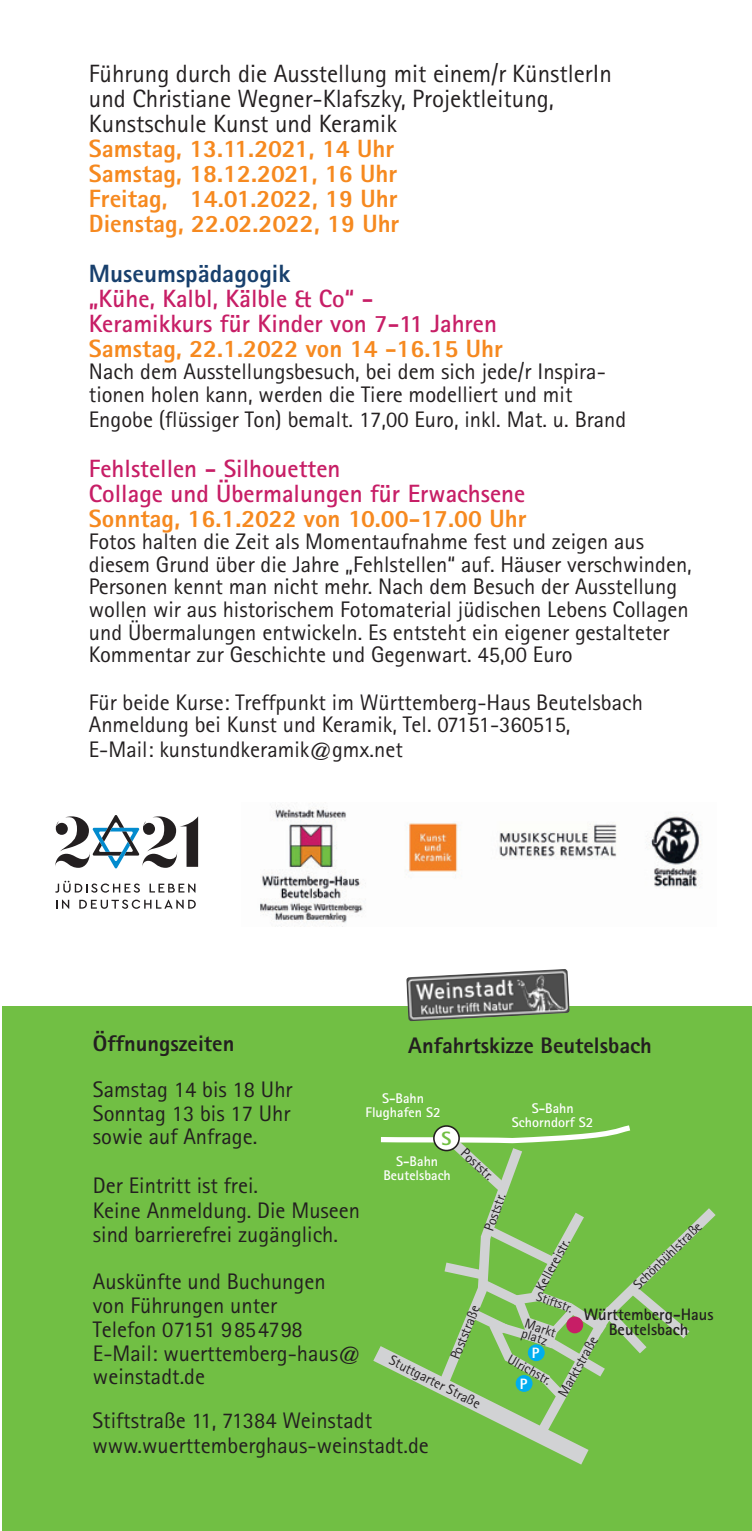
<style>
.page{position:relative;width:752px;height:1531px;background:#fff}
.page>*{position:absolute;margin:0;border:0;box-sizing:border-box;transform-origin:0 0}
.t1{font:800 25px "Rotis Sans Serif";color:#f6891f}
.t2{font:25px "Rotis Sans Serif";color:#231f20}
.t3{font:700 25px "Rotis Sans Serif";color:#c71e66}
.t4{font:800 25px "Rotis Sans Serif";color:#18406d}
.t5{font:22.5px/22.5px "Rotis Sans Serif";color:#231f20}
.t6{font:800 22.5px "Rotis Sans Serif";color:#231f20}
.t7{font:800 19.25px "Rotis Sans Serif";color:#71bf44}
.t8{font:700 16.5px "Rotis Sans Serif";color:#231f20}
.t9{font:800 15px "Rotis Sans Serif";color:#fff}
.t10{font:14px "Rotis Sans Serif";color:#231f20}
.t11{font:700 14px "Rotis Sans Serif";color:#fff}
.t12{font:13.75px "Rotis Sans Serif";color:#231f20}
.t13{font:13px "Rotis Sans Serif";color:#231f20}
</style>
<div class="page">
<img style="left:260px;top:807px;width:441px;height:120px">
<svg style="left:55px;top:815px;width:143px;height:54px"></svg>
<svg style="left:55px;top:881px;width:85px;height:12px"></svg>
<svg style="left:149px;top:883px;width:46px;height:10px"></svg>
<svg style="left:56px;top:899px;width:13px;height:10px"></svg>
<svg style="left:79px;top:899px;width:117px;height:10px"></svg>
<div style="left:3px;top:1006px;width:748px;height:525px;background:#71bf44"></div>
<svg style="left:373px;top:1125px;width:342px;height:339px"></svg>
<div style="left:566px;top:1316px;width:17px;height:17px;background:#c71e66;border-radius:50%"></div>
<div style="left:515px;top:1375px;width:17px;height:17px;background:#00aeef;border-radius:50%"></div>
<div style="left:527px;top:1344px;width:17px;height:17px;background:#00aeef;border-radius:50%"></div>
<img style="left:406px;top:969px;width:163px;height:52px">
<p class="t2" style="left:89px;top:59px;width:524px">Führung durch die Ausstellung mit einem/r KünstlerIn</p>
<p class="t2" style="left:89px;top:84px;width:466px">und Christiane Wegner-Klafszky, Projektleitung,</p>
<p class="t2" style="left:89px;top:109px;width:309px">Kunstschule Kunst und Keramik</p>
<p class="t1" style="left:89px;top:133px;width:307px">Samstag, 13.11.2021, 14 Uhr</p>
<p class="t1" style="left:89px;top:158px;width:309px">Samstag, 18.12.2021, 16 Uhr</p>
<p class="t1" style="left:89px;top:183px;width:310px">Freitag, 14.01.2022, 19 Uhr</p>
<p class="t1" style="left:89px;top:208px;width:312px">Dienstag, 22.02.2022, 19 Uhr</p>
<p class="t4" style="left:89px;top:258px;width:203px">Museumspädagogik</p>
<p class="t3" style="left:89px;top:283px;width:286px">„Kühe, Kalbl, Kälble &amp; Co“ -</p>
<p class="t3" style="left:89px;top:308px;width:409px">Keramikkurs für Kinder von 7-11 Jahren</p>
<p class="t1" style="left:89px;top:333px;width:415px">Samstag, 22.1.2022 von 14 -16.15 Uhr</p>
<p class="t5" style="left:89px;top:360px;width:518px">Nach dem Ausstellungsbesuch, bei dem sich jede/r Inspira-</p>
<p class="t5" style="left:89px;top:383px;width:485px">tionen holen kann, werden die Tiere modelliert und mit</p>
<p class="t5" style="left:89px;top:408px;width:538px">Engobe (flüssiger Ton) bemalt. 17,00 Euro, inkl. Mat. u. Brand</p>
<p class="t3" style="left:89px;top:453px;width:253px">Fehlstellen - Silhouetten</p>
<p class="t3" style="left:89px;top:478px;width:438px">Collage und Übermalungen für Erwachsene</p>
<p class="t1" style="left:89px;top:503px;width:439px">Sonntag, 16.1.2022 von 10.00-17.00 Uhr</p>
<p class="t5" style="left:89px;top:530px;width:604px">Fotos halten die Zeit als Momentaufnahme fest und zeigen aus diesem Grund über die Jahre „Fehlstellen“ auf. Häuser verschwinden, Personen kennt man nicht mehr. Nach dem Besuch der Ausstellung wollen wir aus historischem Fotomaterial jüdischen Lebens Collagen und Übermalungen entwickeln. Es entsteht ein eigener gestalteter Kommentar zur Geschichte und Gegenwart. 45,00 Euro</p>
<p class="t5" style="left:89px;top:690px;width:555px">Für beide Kurse: Treffpunkt im Württemberg-Haus Beutelsbach</p>
<p class="t5" style="left:89px;top:713px;width:483px">Anmeldung bei Kunst und Keramik, Tel. 07151-360515,</p>
<p class="t5" style="left:89px;top:738px;width:315px">E-Mail: kunstundkeramik@gmx.net</p>
<p class="t6" style="left:93px;top:1029px;width:143px">Öffnungszeiten</p>
<p class="t5" style="left:93px;top:1078px;width:201px">Samstag 14 bis 18 Uhr</p>
<p class="t5" style="left:93px;top:1101px;width:199px">Sonntag 13 bis 17 Uhr</p>
<p class="t5" style="left:93px;top:1125px;width:166px">sowie auf Anfrage.</p>
<p class="t5" style="left:93px;top:1174px;width:166px">Der Eintritt ist frei.</p>
<p class="t5" style="left:93px;top:1199px;width:269px">Keine Anmeldung. Die Museen</p>
<p class="t5" style="left:93px;top:1223px;width:246px">sind barrierefrei zugänglich.</p>
<p class="t5" style="left:93px;top:1270px;width:234px">Auskünfte und Buchungen</p>
<p class="t5" style="left:93px;top:1294px;width:186px">von Führungen unter</p>
<p class="t5" style="left:93px;top:1318px;width:211px">Telefon 07151 9854798</p>
<p class="t5" style="left:93px;top:1341px;width:269px;line-height:23.8px">E-Mail: wuerttemberg-haus@ weinstadt.de</p>
<p class="t5" style="left:92px;top:1409px;width:281px">Stiftstraße 11, 71384 Weinstadt</p>
<p class="t5" style="left:92px;top:1434px;width:338px">www.wuerttemberghaus-weinstadt.de</p>
<p class="t6" style="left:408px;top:1031px;width:245px">Anfahrtskizze Beutelsbach</p>
<p class="t11" style="left:382px;top:1089px;width:44px">S-Bahn</p>
<p class="t11" style="left:365px;top:1103px;width:77px">Flughafen S2</p>
<p class="t11" style="left:531px;top:1099px;width:44px">S-Bahn</p>
<p class="t11" style="left:511px;top:1113px;width:83px">Schorndorf S2</p>
<p class="t7" style="left:441px;top:1126px;width:11px">S</p>
<p class="t10" style="left:468px;top:1145px;width:41px;rotate:43deg">Poststr.</p>
<p class="t11" style="left:396px;top:1152px;width:44px">S-Bahn</p>
<p class="t11" style="left:383px;top:1166px;width:69px">Beutelsbach</p>
<p class="t10" style="left:480px;top:1228px;width:41px;rotate:-71deg">Poststr.</p>
<p class="t12" style="left:629px;top:1280px;width:91px;rotate:-44deg">Schönbühlstraße</p>
<p class="t10" style="left:532px;top:1285px;width:58px;rotate:-62deg">Kellereistr.</p>
<p class="t13" style="left:539px;top:1288px;width:39px;rotate:20deg">Stiftstr.</p>
<p class="t12" style="left:527px;top:1315px;width:33px;rotate:18deg">Markt</p>
<p class="t10" style="left:446px;top:1355px;width:59px;rotate:-68deg">Poststraße</p>
<p class="t8" style="left:583px;top:1304px;width:131px">Württemberg-Haus</p>
<p class="t8" style="left:608px;top:1319px;width:81px">Beutelsbach</p>
<p class="t12" style="left:524px;top:1325px;width:28px;rotate:18deg">platz</p>
<p class="t10" style="left:554px;top:1391px;width:68px;rotate:-61deg">Marktstraße</p>
<p class="t9" style="left:531px;top:1344px;width:9px">P</p>
<p class="t12" style="left:512px;top:1351px;width:49px;rotate:29deg">Ulrichstr.</p>
<p class="t10" style="left:394px;top:1351px;width:102px;rotate:27deg">Stuttgarter Straße</p>
<p class="t9" style="left:519px;top:1374px;width:9px">P</p>
</div>
